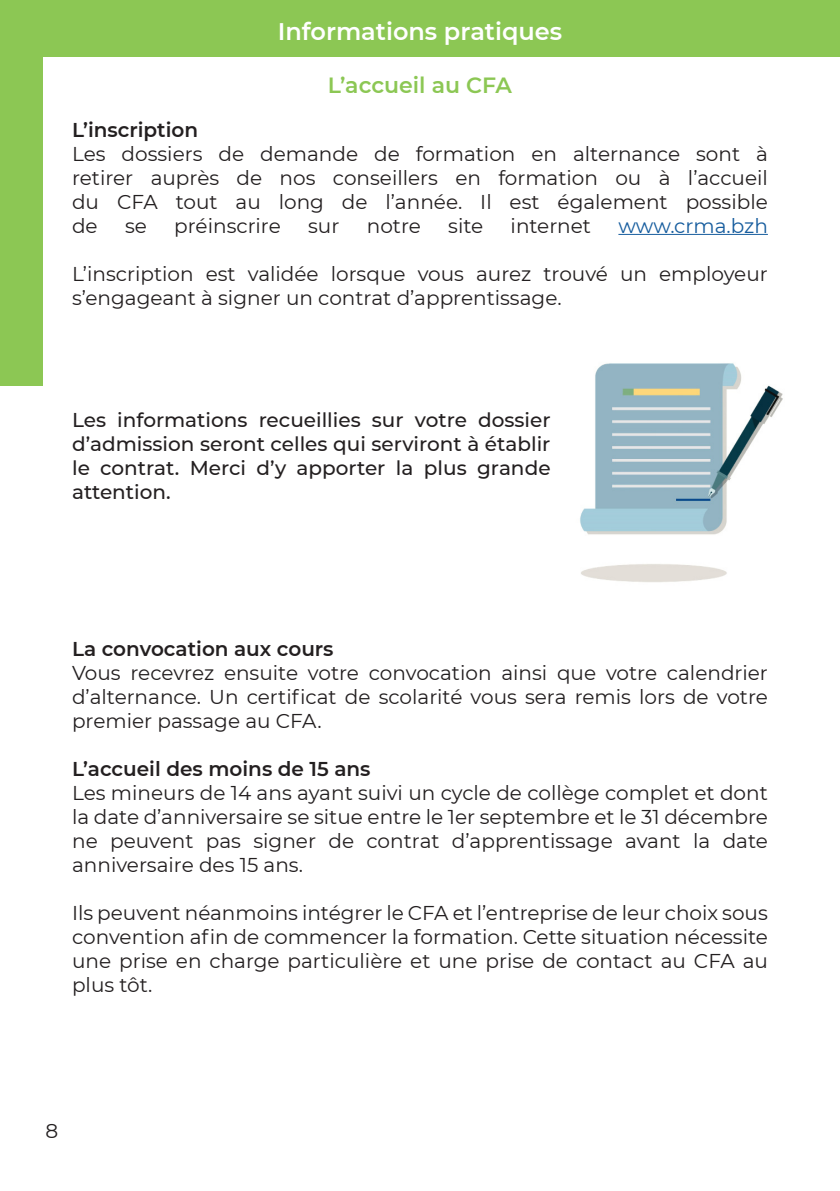
<style>
.page{position:relative;width:840px;height:1191px;background:#fff}
.page>*{position:absolute;margin:0;border:0;box-sizing:border-box;transform-origin:0 0}
.t1{font:600 24px "Montserrat";color:#fff}
.t2{font:600 22px "Montserrat";color:#8cc754}
.t3{font:20px/24px "Montserrat";color:#231f20;text-align:justify}
.t4{font:500 20px/24px "Montserrat";color:#231f20;text-align:justify}
.t5{font:600 20px "Montserrat";color:#231f20}
.t6{font:20px "Montserrat";letter-spacing:-.005em;color:#175d9e}
</style>
<div class="page">
<div style="left:0;top:0;width:43px;height:386px;background:#8cc754"></div>
<div style="left:0;top:0;width:839px;height:57px;background:#8cc754"></div>
<hr style="left:618px;top:234px;width:149px;height:1px;background:#175d9e">
<img style="left:580px;top:363px;width:203px;height:219px">
<p class="t1" style="left:277px;top:14px;width:286px">Informations pratiques</p>
<p class="t2" style="left:328px;top:70px;width:185px">L’accueil au CFA</p>
<p class="t5" style="left:72px;top:116px;width:127px">L’inscription</p>
<p class="t3" style="left:72px;top:141px;width:697px">Les dossiers de demande de formation en alternance sont à retirer auprès de nos conseillers en formation ou à l’accueil du CFA tout au long de l’année. Il est également possible de</p>
<p class="t3" style="left:125px;top:213px;width:23px">se</p>
<p class="t3" style="left:174px;top:213px;width:108px">préinscrire</p>
<p class="t3" style="left:308px;top:213px;width:33px">sur</p>
<p class="t3" style="left:366px;top:213px;width:56px">notre</p>
<p class="t3" style="left:448px;top:213px;width:36px">site</p>
<p class="t3" style="left:510px;top:213px;width:82px">internet</p>
<p class="t6" style="left:618px;top:212px;width:151px">www.crma.bzh</p>
<p class="t3" style="left:72px;top:261px;width:697px">L’inscription est validée lorsque vous aurez trouvé un employeur s’engageant à signer un contrat d’apprentissage.</p>
<p class="t4" style="left:72px;top:407px;width:479px">Les informations recueillies sur votre dossier d’admission seront celles qui serviront à établir le contrat. Merci d’y apporter la plus grande attention.</p>
<p class="t5" style="left:72px;top:634px;width:263px">La convocation aux cours</p>
<p class="t3" style="left:72px;top:660px;width:697px">Vous recevrez ensuite votre convocation ainsi que votre calendrier d’alternance. Un certificat de scolarité vous sera remis lors de votre premier passage au CFA.</p>
<p class="t5" style="left:72px;top:754px;width:300px">L’accueil des moins de 15 ans</p>
<p class="t3" style="left:72px;top:780px;width:697px">Les mineurs de 14 ans ayant suivi un cycle de collège complet et dont la date d’anniversaire se situe entre le 1er septembre et le 31 décembre ne peuvent pas signer de contrat d’apprentissage avant la date anniversaire des 15 ans.</p>
<p class="t3" style="left:72px;top:900px;width:697px">Ils peuvent néanmoins intégrer le CFA et l’entreprise de leur choix sous convention afin de commencer la formation. Cette situation nécessite une prise en charge particulière et une prise de contact au CFA au plus tôt.</p>
<p class="t3" style="left:45px;top:1118px;width:14px">8</p>
</div>
